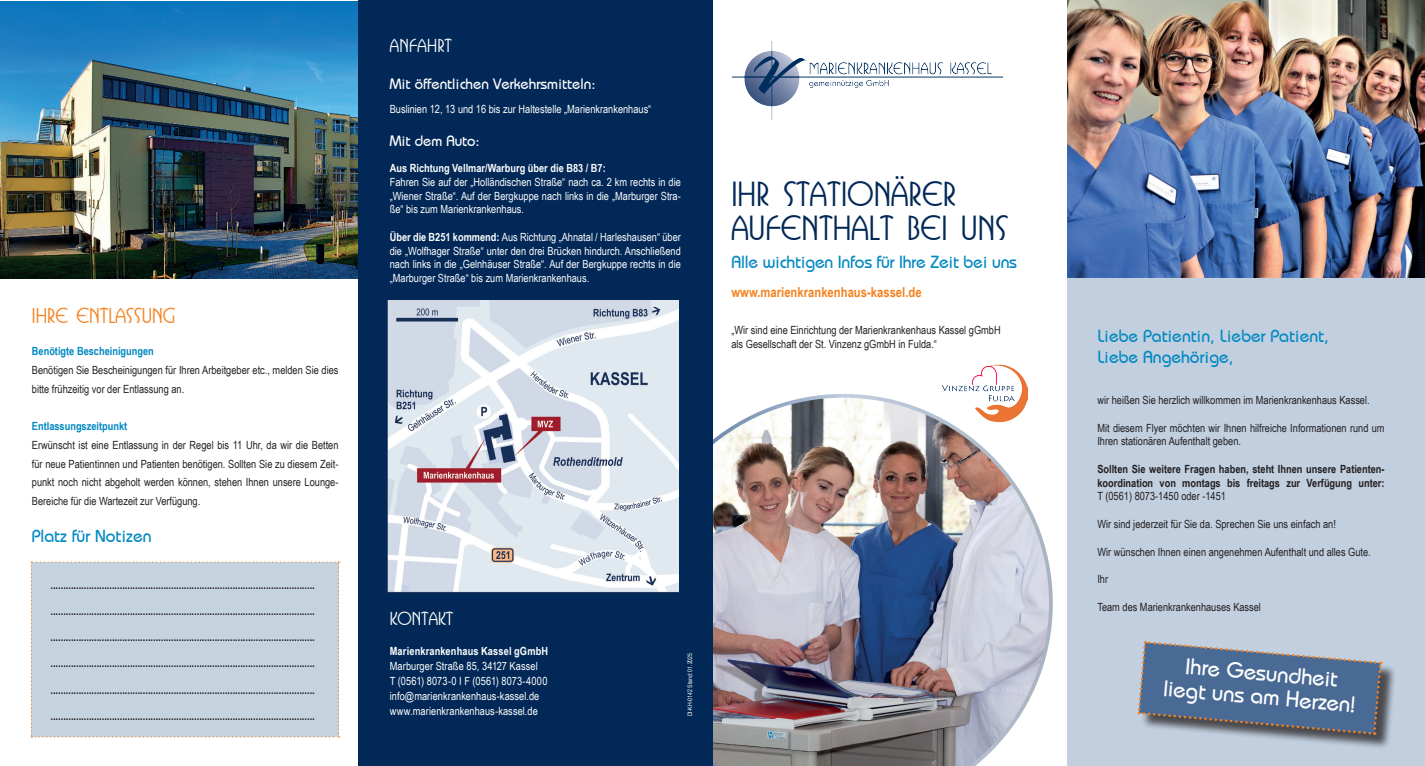
<style>
.page{position:relative;width:1425px;height:766px;background:#fff}
.page>*{position:absolute;margin:0;border:0;box-sizing:border-box;transform-origin:0 0}
.t1{font:500 32.5px "Busorama IT Cby BT";color:#012856}
.Fließtext{font:22.5px "Bimini Normal";color:#fff}
.Text{font:500 20px "Busorama IT Cby BT";color:#f58220}
.t2{font:18.75px "Bimini Normal";color:#fff}
.Text-2{font:17.5px "Bimini Normal";color:#0088c2}
.Überschrift{font:500 17.5px "Busorama IT Cby BT";color:#fff}
.t3{font:15px "Bimini Normal";color:#fff}
.t4{font:700 13.75px "Arial Narrow";color:#f58220}
.Text-3{font:700 11.25px/13.8px "Arial Narrow";color:#231f20;text-align:justify}
.Text-4{font:11.25px/18.8px "Arial Narrow";color:#231f20}
.t5{font:11.25px/13.8px "Arial Narrow";color:#fff;text-align:justify}
.t6{font:700 11.25px "Arial Narrow";color:#fff}
.Text-5{font:700 11.25px "Arial Narrow";color:#0088c2}
.t7{font:6.25px "Arial Narrow";color:#fff}
.s1{font-weight:700}
.s2{font-weight:400}
</style>
<div class="page">
<div style="left:1067px;top:0;width:357px;height:765px;background:#c1cfdf"></div>
<img style="left:712px;top:394px;width:340px;height:371px">
<img style="left:0;top:2px;width:358px;height:276px">
<img style="left:733px;top:41px;width:269px;height:78px">
<img style="left:938px;top:364px;width:89px;height:62px">
<div style="left:358px;top:0;width:354px;height:765px;background:#012856"></div>
<div style="left:31px;top:561px;width:308px;height:176px;background:#c4d3dd"></div>
<img style="left:387px;top:300px;width:291px;height:292px">
<img style="left:1067px;top:0;width:357px;height:277px">
<div style="left:1140px;top:643px;width:256px;height:106px;background:#231f20;opacity:.75"></div>
<svg style="left:1137px;top:641px;width:245px;height:94px"></svg>
<p class="Text" style="left:32px;top:303px;width:145px">IHRE ENTLASSUNG</p>
<p class="Text-5" style="left:32px;top:342px;width:123px">Benötigte Bescheinigungen</p>
<p class="Text-4" style="left:32px;top:360px;width:308px">Benötigen Sie Bescheinigungen für Ihren Arbeitgeber etc., melden Sie dies bitte frühzeitig vor der Entlassung an.</p>
<p class="Text-5" style="left:32px;top:417px;width:97px">Entlassungszeitpunkt</p>
<p class="Text-4" style="left:32px;top:435px;width:308px;text-align:justify">Erwünscht ist eine Entlassung in der Regel bis 11 Uhr, da wir die Betten für neue Patientinnen und Patienten benötigen. Sollten Sie zu diesem Zeit&shy;punkt noch nicht abgeholt werden können, stehen Ihnen unsere Lounge-Bereiche für die Wartezeit zur Verfügung.</p>
<p class="Text-2" style="left:32px;top:526px;width:121px">Platz für Notizen</p>
<p class="Text-3" style="left:50px;top:577px;width:266px">.......................................................................................................</p>
<p class="Text-3" style="left:50px;top:603px;width:266px">.......................................................................................................</p>
<p class="Text-3" style="left:50px;top:629px;width:266px">.......................................................................................................</p>
<p class="Text-3" style="left:50px;top:655px;width:266px">.......................................................................................................</p>
<p class="Text-3" style="left:50px;top:682px;width:266px">.......................................................................................................</p>
<p class="Text-3" style="left:50px;top:708px;width:266px">.......................................................................................................</p>
<p class="Überschrift" style="left:390px;top:35px;width:64px">ANFAHRT</p>
<p class="t3" style="left:390px;top:75px;width:207px">Mit öffentlichen Verkehrsmitteln:</p>
<p class="t5" style="left:390px;top:102px;width:263px">Buslinien 12, 13 und 16 bis zur Haltestelle „Marienkrankenhaus“</p>
<p class="t3" style="left:390px;top:132px;width:91px">Mit dem Auto:</p>
<p class="t6" style="left:390px;top:159px;width:217px">Aus Richtung Vellmar/Warburg über die B83 / B7:</p>
<p class="t5" style="left:390px;top:174px;width:293px">Fahren Sie auf der „Holländischen Straße“ nach ca. 2 km rechts in die „Wiener Straße“. Auf der Bergkuppe nach links in die „Marburger Stra&shy;ße“ bis zum Marienkrankenhaus.</p>
<p class="t5" style="left:390px;top:229px;width:292px"><span class="s1">Über die B251 kommend:</span> Aus Richtung „Ahnatal / Harleshausen“ über die „Wolfhager Straße“ unter den drei Brücken hindurch. Anschließend nach links in die „Gelnhäuser Straße“. Auf der Bergkuppe rechts in die „Marburger Straße“ bis zum Marienkrankenhaus.</p>
<p class="t2" style="left:401px;top:62px;width:58px">Anfahrt</p>
<p class="t1" style="left:731px;top:175px;width:226px">IHR STATIONÄRER</p>
<p class="t1" style="left:731px;top:209px;width:278px">AUFENTHALT BEI UNS</p>
<p class="Text-2" style="left:731px;top:251px;width:287px">Alle wichtigen Infos für Ihre Zeit bei uns</p>
<p class="t4" style="left:731px;top:282px;width:192px">www.marienkrankenhaus-kassel.de</p>
<p class="Text-4" style="left:731px;top:320px;width:271px">„Wir sind eine Einrichtung der Marienkrankenhaus Kassel gGmbH</p>
<p class="Text-4" style="left:731px;top:334px;width:207px">als Gesellschaft der St. Vinzenz gGmbH in Fulda.“</p>
<p class="Überschrift" style="left:390px;top:608px;width:65px">KONTAKT</p>
<p class="t6" style="left:390px;top:642px;width:160px">Marienkrankenhaus Kassel gGmbH</p>
<p class="t5" style="left:390px;top:658px;width:149px">Marburger Straße 85, 34127 Kassel</p>
<p class="t5" style="left:390px;top:673px;width:159px">T (0561) 8073-0 I F (0561) 8073-4000</p>
<p class="t5" style="left:390px;top:688px;width:151px">info@marienkrankenhaus-kassel.de</p>
<p class="t5" style="left:390px;top:703px;width:150px">www.marienkrankenhaus-kassel.de</p>
<p class="t7" style="left:685px;top:716px;width:65px;rotate:-90deg">DI-KH-0142 Stand: 01.2025</p>
<p class="Text-2" style="left:1097px;top:325px;width:233px">Liebe Patientin, Lieber Patient,</p>
<p class="Text-2" style="left:1097px;top:346px;width:138px">Liebe Angehörige,</p>
<p class="Text-4" style="left:1097px;top:390px;width:274px">wir heißen Sie herzlich willkommen im Marienkrankenhaus Kassel.</p>
<p class="Text-4" style="left:1097px;top:420px;width:289px;line-height:13.8px">Mit diesem Flyer möchten wir Ihnen hilfreiche Informationen rund um<br>Ihren stationären Aufenthalt geben.</p>
<p class="Text-3" style="left:1097px;top:461px;width:289px">Sollten Sie weitere Fragen haben, steht Ihnen unsere Patienten&shy;koordination von montags bis freitags zur Verfügung unter:<br><span class="s2">T (0561) 8073-1450 oder -1451</span></p>
<p class="Text-4" style="left:1097px;top:514px;width:240px">Wir sind jederzeit für Sie da. Sprechen Sie uns einfach an!</p>
<p class="Text-4" style="left:1097px;top:541px;width:275px">Wir wünschen Ihnen einen angenehmen Aufenthalt und alles Gute.</p>
<p class="Text-4" style="left:1097px;top:569px;width:12px">Ihr</p>
<p class="Text-4" style="left:1097px;top:596px;width:165px">Team des Marienkrankenhauses Kassel</p>
<p class="Fließtext" style="left:1186px;top:652px;width:154px;rotate:5deg">Ihre Gesundheit</p>
<p class="Fließtext" style="left:1164px;top:674px;width:194px;rotate:5deg">liegt uns am Herzen!</p>
</div>
